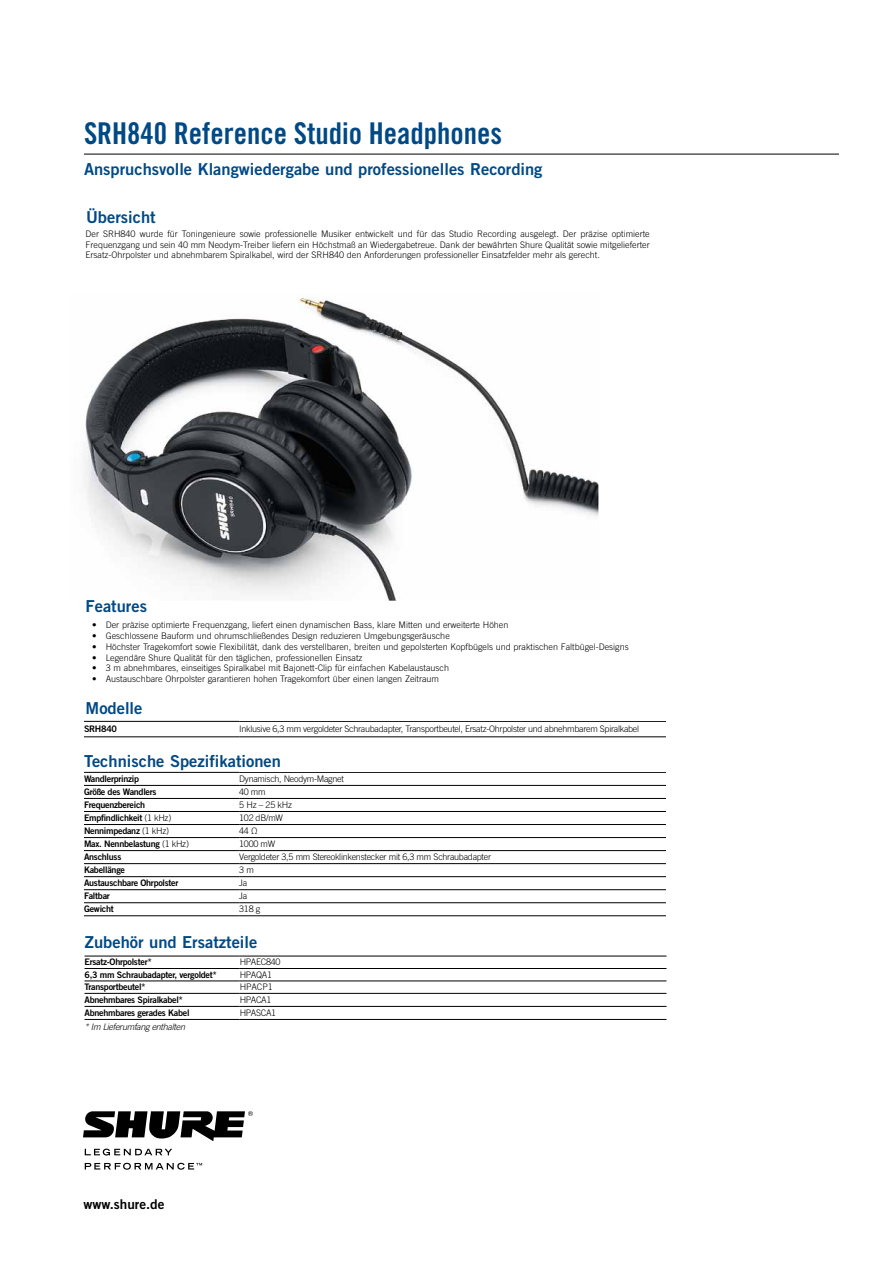
<style>
.page{position:relative;width:893px;height:1263px;background:#fff}
.page>*{position:absolute;margin:0;border:0;box-sizing:border-box;transform-origin:0 0}
.t1{font:30px "Trade Gothic LT Std Bd Cn 20";color:#004985}
.t2{font:16.5px "Trade Gothic LT Std Bd 2";color:#004985}
.t3{font:13.5px "Trade Gothic LT Std Bd 2";color:#000}
.t4{font:300 9px/10.8px "Trade Gothic LT Std";color:#000;text-align:justify}
.t5{font:9px "Trade Gothic LT Std Bd 2";letter-spacing:-.03em;color:#000}
.t6{font:300 9px "Trade Gothic LT Std";letter-spacing:-.03em;color:#000}
.t7{font:italic 300 9px "Trade Gothic LT Std";letter-spacing:-.03em;color:#000}
.s1{font-family:"Trade Gothic LT Std";font-weight:300}
</style>
<div class="page">
<img style="left:85px;top:297px;width:513px;height:304px">
<hr style="left:84px;top:154px;width:755px;height:1px;background:#000">
<hr style="left:84px;top:811px;width:155px;height:1px;background:#000">
<hr style="left:239px;top:811px;width:427px;height:1px;background:#000">
<hr style="left:84px;top:824px;width:155px;height:1px;background:#000">
<hr style="left:239px;top:824px;width:427px;height:1px;background:#000">
<hr style="left:84px;top:837px;width:155px;height:1px;background:#000">
<hr style="left:239px;top:837px;width:427px;height:1px;background:#000">
<hr style="left:84px;top:850px;width:155px;height:1px;background:#000">
<hr style="left:239px;top:850px;width:427px;height:1px;background:#000">
<hr style="left:84px;top:863px;width:155px;height:1px;background:#000">
<hr style="left:239px;top:863px;width:427px;height:1px;background:#000">
<hr style="left:84px;top:876px;width:155px;height:1px;background:#000">
<hr style="left:239px;top:876px;width:427px;height:1px;background:#000">
<hr style="left:84px;top:889px;width:155px;height:1px;background:#000">
<hr style="left:239px;top:889px;width:427px;height:1px;background:#000">
<hr style="left:84px;top:902px;width:155px;height:1px;background:#000">
<hr style="left:239px;top:902px;width:427px;height:1px;background:#000">
<hr style="left:84px;top:915px;width:155px;height:1px;background:#000">
<hr style="left:239px;top:915px;width:427px;height:1px;background:#000">
<hr style="left:84px;top:772px;width:155px;height:1px;background:#000">
<hr style="left:239px;top:772px;width:427px;height:1px;background:#000">
<hr style="left:84px;top:785px;width:155px;height:1px;background:#000">
<hr style="left:239px;top:785px;width:427px;height:1px;background:#000">
<hr style="left:84px;top:798px;width:155px;height:1px;background:#000">
<hr style="left:239px;top:798px;width:427px;height:1px;background:#000">
<hr style="left:84px;top:721px;width:155px;height:1px;background:#000">
<hr style="left:239px;top:721px;width:427px;height:1px;background:#000">
<hr style="left:84px;top:736px;width:155px;height:1px;background:#000">
<hr style="left:239px;top:736px;width:427px;height:1px;background:#000">
<hr style="left:85px;top:981px;width:155px;height:1px;background:#000">
<hr style="left:240px;top:981px;width:426px;height:1px;background:#000">
<hr style="left:85px;top:993px;width:155px;height:1px;background:#000">
<hr style="left:240px;top:993px;width:426px;height:1px;background:#000">
<hr style="left:85px;top:1006px;width:155px;height:1px;background:#000">
<hr style="left:240px;top:1006px;width:426px;height:1px;background:#000">
<hr style="left:85px;top:1019px;width:155px;height:1px;background:#000">
<hr style="left:240px;top:1019px;width:426px;height:1px;background:#000">
<hr style="left:85px;top:956px;width:155px;height:1px;background:#000">
<hr style="left:240px;top:956px;width:426px;height:1px;background:#000">
<hr style="left:85px;top:968px;width:155px;height:1px;background:#000">
<hr style="left:240px;top:968px;width:426px;height:1px;background:#000">
<svg style="left:83px;top:1111px;width:170px;height:30px"></svg>
<svg style="left:85px;top:1148px;width:87px;height:7px"></svg>
<svg style="left:85px;top:1163px;width:117px;height:7px"></svg>
<h1 class="t1" style="left:84px;top:115px;width:420px">SRH840 Reference Studio Headphones</h1>
<h2 class="t2" style="left:84px;top:159px;width:460px">Anspruchsvolle Klangwiedergabe und professionelles Recording</h2>
<h2 class="t2" style="left:86px;top:207px;width:71px">Übersicht</h2>
<p class="t4" style="left:86px;top:228px;width:566px">Der SRH840 wurde für Toningenieure sowie professionelle Musiker entwickelt und für das Studio Recording ausgelegt. Der präzise optimierte Frequenzgang und sein 40 mm Neodym-Treiber liefern ein Höchstmaß an Wiedergabetreue. Dank der bewährten Shure Qualität sowie mitgelieferter Ersatz-Ohrpolster und abnehmbarem Spiralkabel, wird der SRH840 den Anforderungen professioneller Einsatzfelder mehr als gerecht.</p>
<h2 class="t2" style="left:86px;top:596px;width:63px">Features</h2>
<p class="t4" style="left:92px;top:619px;width:418px">• Der präzise optimierte Frequenzgang, liefert einen dynamischen Bass, klare Mitten und erweiterte Höhen</p>
<p class="t4" style="left:92px;top:630px;width:359px">• Geschlossene Bauform und ohrumschließendes Design reduzieren Umgebungsgeräusche</p>
<p class="t4" style="left:92px;top:641px;width:538px">• Höchster Tragekomfort sowie Flexibilität, dank des verstellbaren, breiten und gepolsterten Kopfbügels und praktischen Faltbügel-Designs</p>
<p class="t4" style="left:92px;top:652px;width:272px">• Legendäre Shure Qualität für den täglichen, professionellen Einsatz</p>
<p class="t4" style="left:92px;top:663px;width:358px">• 3 m abnehmbares, einseitiges Spiralkabel mit Bajonett-Clip für einfachen Kabelaustausch</p>
<p class="t4" style="left:92px;top:674px;width:348px">• Austauschbare Ohrpolster garantieren hohen Tragekomfort über einen langen Zeitraum</p>
<h2 class="t2" style="left:86px;top:697px;width:58px">Modelle</h2>
<p class="t5" style="left:84px;top:723px;width:35px">SRH840</p>
<p class="t6" style="left:239px;top:723px;width:401px">Inklusive 6,3 mm vergoldeter Schraubadapter, Transportbeutel, Ersatz-Ohrpolster und abnehmbarem Spiralkabel</p>
<h2 class="t2" style="left:84px;top:750px;width:198px">Technische Spezifikationen</h2>
<p class="t5" style="left:84px;top:773px;width:57px">Wandlerprinzip</p>
<p class="t6" style="left:239px;top:773px;width:106px">Dynamisch, Neodym-Magnet</p>
<p class="t5" style="left:84px;top:786px;width:74px">Größe des Wandlers</p>
<p class="t4" style="left:239px;top:786px;width:28px">40 mm</p>
<p class="t5" style="left:84px;top:799px;width:63px">Frequenzbereich</p>
<p class="t4" style="left:239px;top:799px;width:54px">5 Hz – 25 kHz</p>
<p class="t5" style="left:84px;top:812px;width:89px">Empfindlichkeit <span class="s1">(1 kHz)</span></p>
<p class="t4" style="left:239px;top:812px;width:45px">102 dB/mW</p>
<p class="t5" style="left:84px;top:825px;width:87px">Nennimpedanz <span class="s1">(1 kHz)</span></p>
<p class="t4" style="left:239px;top:825px;width:20px">44 Ω</p>
<p class="t5" style="left:84px;top:838px;width:106px">Max. Nennbelastung <span class="s1">(1 kHz)</span></p>
<p class="t4" style="left:239px;top:838px;width:38px">1000 mW</p>
<p class="t5" style="left:84px;top:851px;width:39px">Anschluss</p>
<p class="t6" style="left:239px;top:851px;width:253px">Vergoldeter 3,5 mm Stereoklinkenstecker mit 6,3 mm Schraubadapter</p>
<p class="t5" style="left:84px;top:864px;width:43px">Kabellänge</p>
<p class="t4" style="left:239px;top:864px;width:16px">3 m</p>
<p class="t5" style="left:84px;top:877px;width:96px">Austauschbare Ohrpolster</p>
<p class="t4" style="left:239px;top:877px;width:10px">Ja</p>
<p class="t5" style="left:84px;top:890px;width:27px">Faltbar</p>
<p class="t4" style="left:239px;top:890px;width:10px">Ja</p>
<p class="t5" style="left:84px;top:903px;width:31px">Gewicht</p>
<p class="t4" style="left:239px;top:903px;width:23px">318 g</p>
<h2 class="t2" style="left:85px;top:931px;width:174px">Zubehör und Ersatzteile</h2>
<p class="t5" style="left:85px;top:956px;width:69px">Ersatz-Ohrpolster*</p>
<p class="t6" style="left:240px;top:957px;width:42px">HPAEC840</p>
<p class="t5" style="left:85px;top:969px;width:134px">6,3 mm Schraubadapter, vergoldet*</p>
<p class="t4" style="left:240px;top:969px;width:34px">HPAQA1</p>
<p class="t5" style="left:85px;top:981px;width:63px">Transportbeutel*</p>
<p class="t4" style="left:240px;top:981px;width:35px">HPACP1</p>
<p class="t5" style="left:85px;top:994px;width:100px">Abnehmbares Spiralkabel*</p>
<p class="t4" style="left:240px;top:994px;width:33px">HPACA1</p>
<p class="t5" style="left:85px;top:1007px;width:107px">Abnehmbares gerades Kabel</p>
<p class="t6" style="left:240px;top:1007px;width:38px">HPASCA1</p>
<p class="t7" style="left:85px;top:1022px;width:102px">* Im Lieferumfang enthalten</p>
<h3 class="t3" style="left:83px;top:1196px;width:83px">www.shure.de</h3>
</div>
